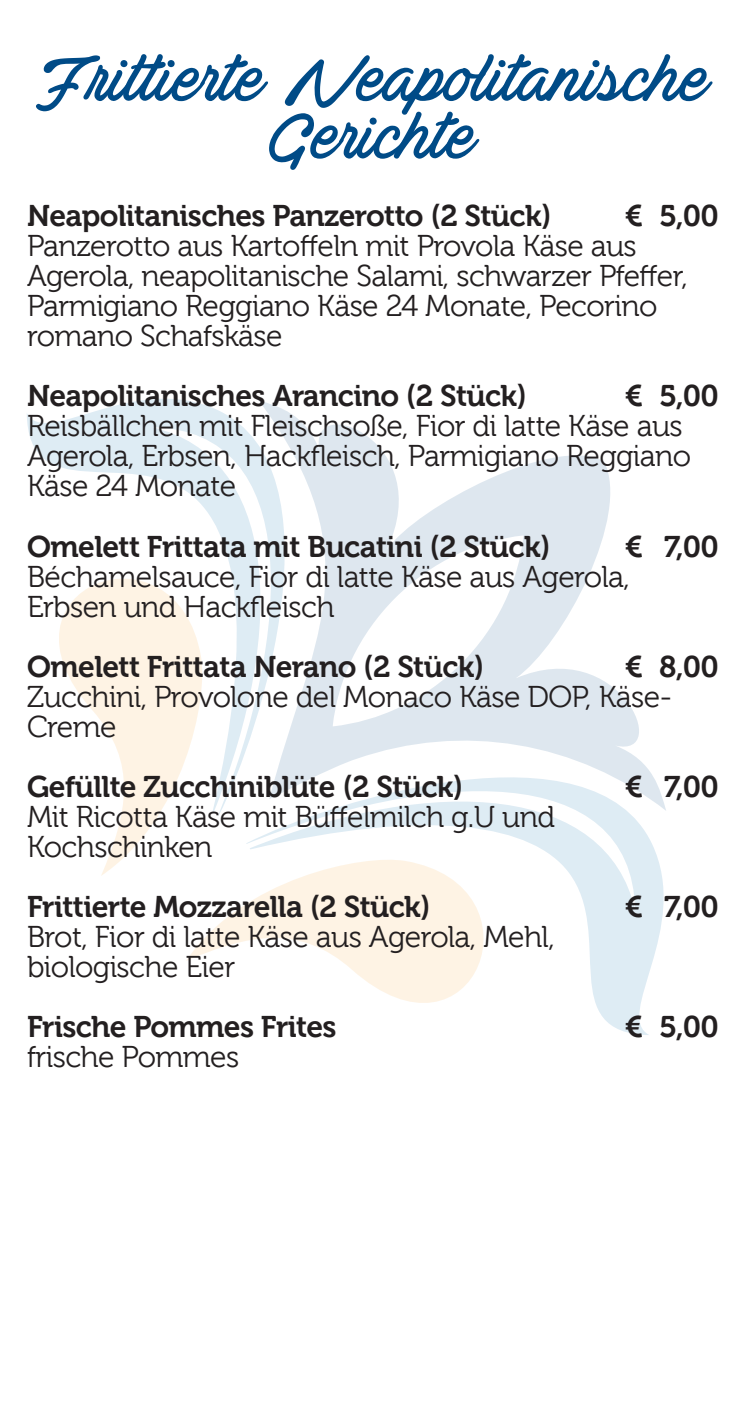
<style>
.page{position:relative;width:745px;height:1418px;background:#fff}
.page>*{position:absolute;margin:0;border:0;box-sizing:border-box;transform-origin:0 0}
.t1{font:75px/57.5px "Actonia Hand PERSONALUSE";letter-spacing:-.01em;color:#004b87;text-align:center}
.t2{font:30px/30px "Museo 300";letter-spacing:-.02em;color:#231f20}
.t3{font:30px "Museo 700";letter-spacing:-.02em;color:#231f20}
</style>
<div class="page">
<svg style="left:101px;top:815px;width:57px;height:61px"></svg>
<svg style="left:186px;top:904px;width:60px;height:57px"></svg>
<svg style="left:246px;top:811px;width:418px;height:224px"></svg>
<svg style="left:27px;top:399px;width:314px;height:416px"></svg>
<svg style="left:258px;top:399px;width:408px;height:412px"></svg>
<p class="t1" style="left:36px;top:55px;width:674px">Frittierte Neapolitanische<br>Gerichte</p>
<p class="t3" style="left:27px;top:199px;width:525px">Neapolitanisches Panzerotto (2 Stück)</p>
<p class="t3" style="left:624px;top:199px;width:95px">€ 5,00</p>
<p class="t2" style="left:27px;top:232px;width:662px">Panzerotto aus Kartoffeln mit Provola Käse aus Agerola, neapolitanische Salami, schwarzer Pfeffer, Parmigiano Reggiano Käse 24 Monate, Pecorino romano Schafskäse</p>
<p class="t3" style="left:27px;top:379px;width:501px">Neapolitanisches Arancino (2 Stück)</p>
<p class="t3" style="left:624px;top:379px;width:95px">€ 5,00</p>
<p class="t2" style="left:27px;top:412px;width:665px">Reisbällchen mit Fleischsoße, Fior di latte Käse aus<br>Agerola, Erbsen, Hackfleisch, Parmigiano Reggiano<br>Käse 24 Monate</p>
<p class="t3" style="left:27px;top:529px;width:524px">Omelett Frittata mit Bucatini (2 Stück)</p>
<p class="t3" style="left:624px;top:529px;width:95px">€ 7,00</p>
<p class="t2" style="left:27px;top:562px;width:604px">Béchamelsauce, Fior di latte Käse aus Agerola,<br>Erbsen und Hackfleisch</p>
<p class="t3" style="left:27px;top:649px;width:458px">Omelett Frittata Nerano (2 Stück)</p>
<p class="t3" style="left:624px;top:649px;width:95px">€ 8,00</p>
<p class="t2" style="left:27px;top:682px;width:646px">Zucchini, Provolone del Monaco Käse DOP, Käse-<br>Creme</p>
<p class="t3" style="left:27px;top:769px;width:437px">Gefüllte Zucchiniblüte (2 Stück)</p>
<p class="t3" style="left:624px;top:769px;width:95px">€ 7,00</p>
<p class="t2" style="left:27px;top:802px;width:529px">Mit Ricotta Käse mit Büffelmilch g.U und</p>
<p class="t2" style="left:27px;top:832px;width:187px">Kochschinken</p>
<p class="t3" style="left:27px;top:889px;width:405px">Frittierte Mozzarella (2 Stück)</p>
<p class="t3" style="left:624px;top:889px;width:95px">€ 7,00</p>
<p class="t2" style="left:27px;top:922px;width:529px">Brot, Fior di latte Käse aus Agerola, Mehl,</p>
<p class="t2" style="left:27px;top:952px;width:209px">biologische Eier</p>
<p class="t3" style="left:27px;top:1009px;width:311px">Frische Pommes Frites</p>
<p class="t3" style="left:624px;top:1009px;width:95px">€ 5,00</p>
<p class="t2" style="left:27px;top:1042px;width:214px">frische Pommes</p>
</div>
